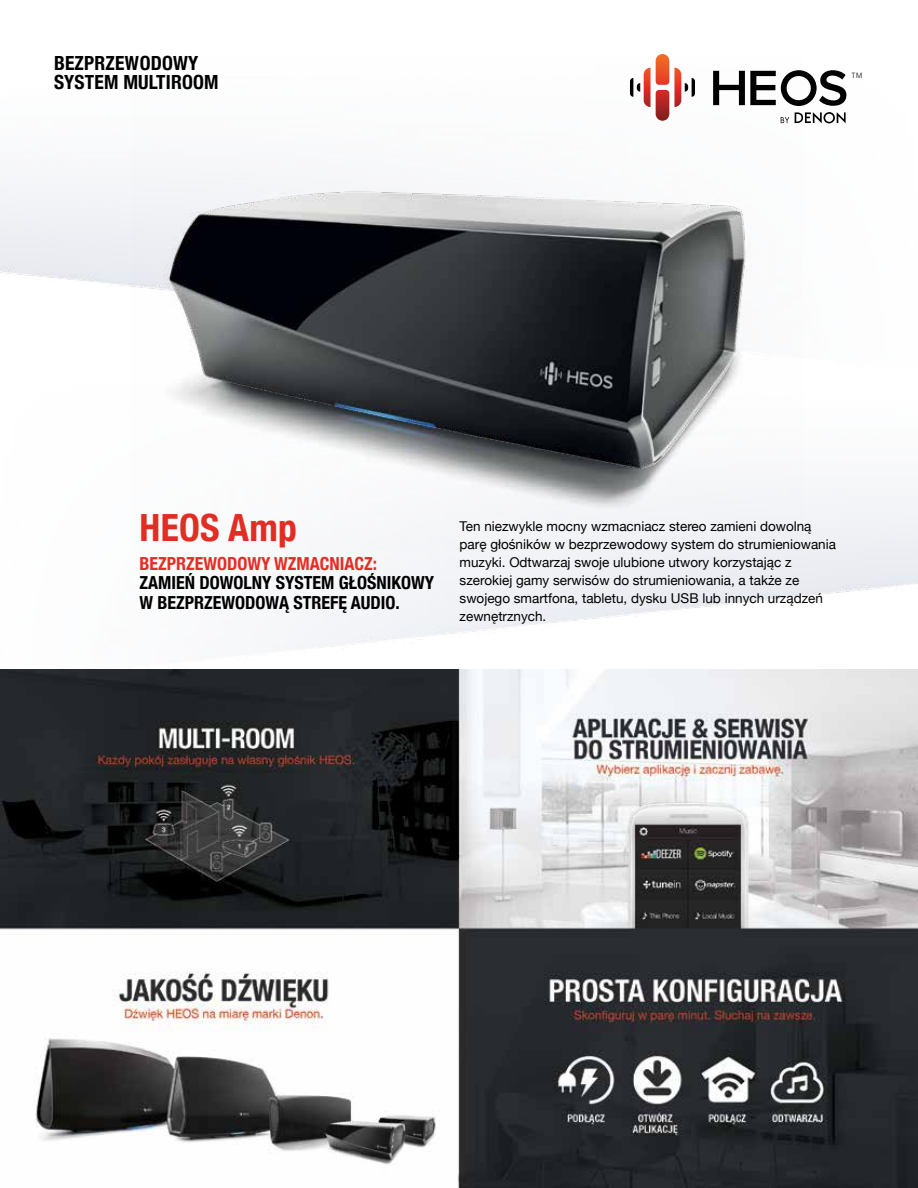
<style>
.page{position:relative;width:918px;height:1188px;background:#fff}
.page>*{position:absolute;margin:0;border:0;box-sizing:border-box;transform-origin:0 0}
.t1{font:700 condensed 37.5px "Helvetica Neue";letter-spacing:.01em;color:#e32e25}
.t2{font:700 condensed 19.5px/19.5px "Helvetica Neue";letter-spacing:.01em;color:#000}
.t3{font:700 condensed 18px/19.5px "Helvetica Neue";color:#000}
.t4{font:700 condensed 18px "Helvetica Neue";color:#e32e25}
.t5{font:13.5px/18px "Helvetica Neue";color:#000}
.t6{font:300 7.35px "Helvetica";color:#000}
</style>
<div class="page">
<img style="left:0;top:527px;width:918px;height:143px">
<img style="left:0;top:670px;width:918px;height:518px">
<svg style="left:802px;top:112px;width:44px;height:11px"></svg>
<svg style="left:802px;top:70px;width:44px;height:36px"></svg>
<img style="left:131px;top:55px;width:671px;height:496px">
<h2 class="t2" style="left:54px;top:52px;width:166px">BEZPRZEWODOWY<br>SYSTEM MULTIROOM</h2>
<p class="t6" style="left:852px;top:69px;width:12px">TM</p>
<h1 class="t1" style="left:139px;top:497px;width:159px">HEOS Amp</h1>
<h3 class="t4" style="left:139px;top:549px;width:239px">BEZPRZEWODOWY WZMACNIACZ:</h3>
<h3 class="t3" style="left:139px;top:572px;width:296px">ZAMIEŃ DOWOLNY SYSTEM GŁOŚNIKOWY<br>W BEZPRZEWODOWĄ STREFĘ AUDIO.</h3>
<p class="t5" style="left:460px;top:518px;width:378px">Ten niezwykle mocny wzmacniacz stereo zamieni dowolną parę głośników w bezprzewodowy system do strumieniowania muzyki. Odtwarzaj swoje ulubione utwory korzystając z szerokiej gamy serwisów do strumieniowania, a także ze swojego smartfona, tabletu, dysku USB lub innych urządzeń zewnętrznych.</p>
</div>
